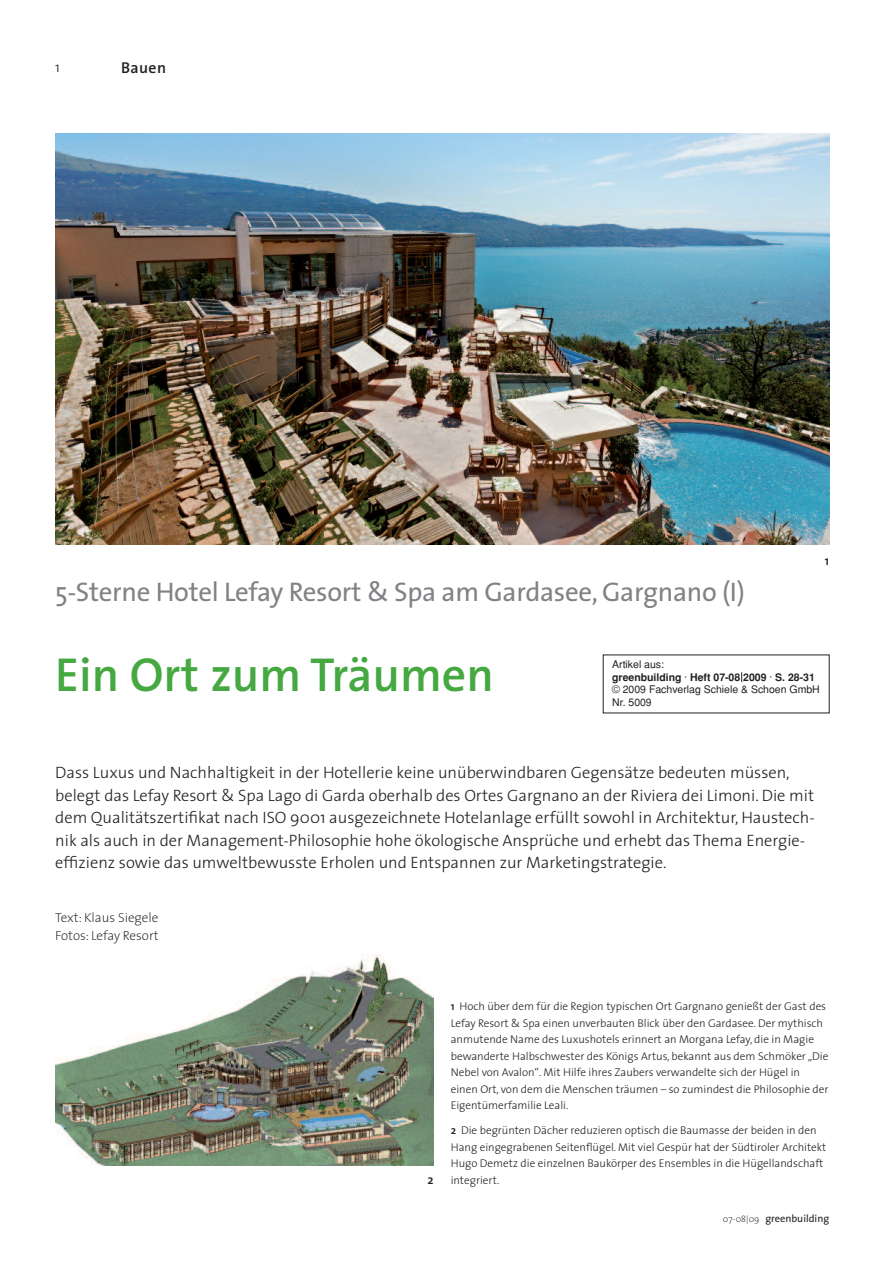
<style>
.page{position:relative;width:893px;height:1263px;background:#fff}
.page>*{position:absolute;margin:0;border:0;box-sizing:border-box;transform-origin:0 0}
.t1{font:600 48px "The Sans";color:#45a841}
.t2{font:27px "The Sans";letter-spacing:-.01em;color:#808285}
.t3{font:300 16.5px/22.5px "The Sans";color:#231f20}
.t4{font:600 15.75px "The Sans";letter-spacing:.025em;color:#231f20}
.t5{font:300 14.25px "The Sans";color:#231f20}
.t6{font:200 13.2px/18.8px "The Sans";color:#231f20}
.t7{font:600 12.75px "The Sans";color:#231f20}
.t8{font:300 11.25px/16.5px "The Sans";color:#231f20}
.t9{font:10.5px/12.6px "Helvetica";color:#231f20}
.t10{font:700 10.5px "Helvetica";color:#231f20}
.t11{font:10.5px "The Sans";color:#231f20}
.s1{font-weight:600}
.s2{font-weight:200;font-size:9px}
</style>
<div class="page">
<img style="left:55px;top:134px;width:774px;height:410px">
<img style="left:55px;top:955px;width:379px;height:210px">
<p class="t5" style="left:55px;top:61px;width:6px">1</p>
<h3 class="t4" style="left:121px;top:61px;width:46px">Bauen</h3>
<h2 class="t2" style="left:55px;top:580px;width:691px">5-Sterne Hotel Lefay Resort &amp; Spa am Gardasee, Gargnano (I)</h2>
<p class="t7" style="left:825px;top:555px;width:6px">1</p>
<h1 class="t1" style="left:55px;top:655px;width:440px">Ein Ort zum Träumen</h1>
<p class="t9" style="left:612px;top:659px;width:53px">Artikel aus:</p>
<p class="t10" style="left:612px;top:673px;width:204px">greenbuilding · Heft 07-08 2009 · S. 28-31</p>
<p class="t9" style="left:612px;top:684px;width:209px">© 2009 Fachverlag Schiele &amp; Schoen GmbH<br>Nr. 5009</p>
<p class="t3" style="left:55px;top:763px;width:761px">Dass Luxus und Nachhaltigkeit in der Hotellerie keine unüberwindbaren Gegensätze bedeuten müssen, belegt das Lefay Resort &amp; Spa Lago di Garda oberhalb des Ortes Gargnano an der Riviera dei Limoni. Die mit dem Qualitätszertifikat nach ISO 9001 ausgezeichnete Hotelanlage erfüllt sowohl in Architektur, Haustech&shy;nik als auch in der Management-Philosophie hohe ökologische Ansprüche und erhebt das Thema Energie&shy;effizienz sowie das umweltbewusste Erholen und Entspannen zur Marketingstrategie.</p>
<p class="t6" style="left:55px;top:908px;width:105px">Text: Klaus Siegele<br>Fotos: Lefay Resort</p>
<p class="t7" style="left:428px;top:1174px;width:8px">2</p>
<p class="t8" style="left:451px;top:999px;width:379px"><span class="s1">1</span> Hoch über dem für die Region typischen Ort Gargnano genießt der Gast des Lefay Resort &amp; Spa einen unverbauten Blick über den Gardasee. Der mythisch anmutende Name des Luxushotels erinnert an Morgana Lefay, die in Magie bewanderte Halbschwester des Königs Artus, bekannt aus dem Schmöker „Die Nebel von Avalon“. Mit Hilfe ihres Zaubers verwandelte sich der Hügel in einen Ort, von dem die Menschen träumen – so zumindest die Philosophie der Eigentümerfamilie Leali.</p>
<p class="t8" style="left:451px;top:1123px;width:377px"><span class="s1">2</span> Die begrünten Dächer reduzieren optisch die Baumasse der beiden in den Hang eingegrabenen Seitenflügel. Mit viel Gespür hat der Südtiroler Architekt Hugo Demetz die einzelnen Baukörper des Ensembles in die Hügellandschaft integriert.</p>
<p class="t11" style="left:723px;top:1214px;width:108px"><span class="s2">07-08|09</span> greenbuilding</p>
</div>
